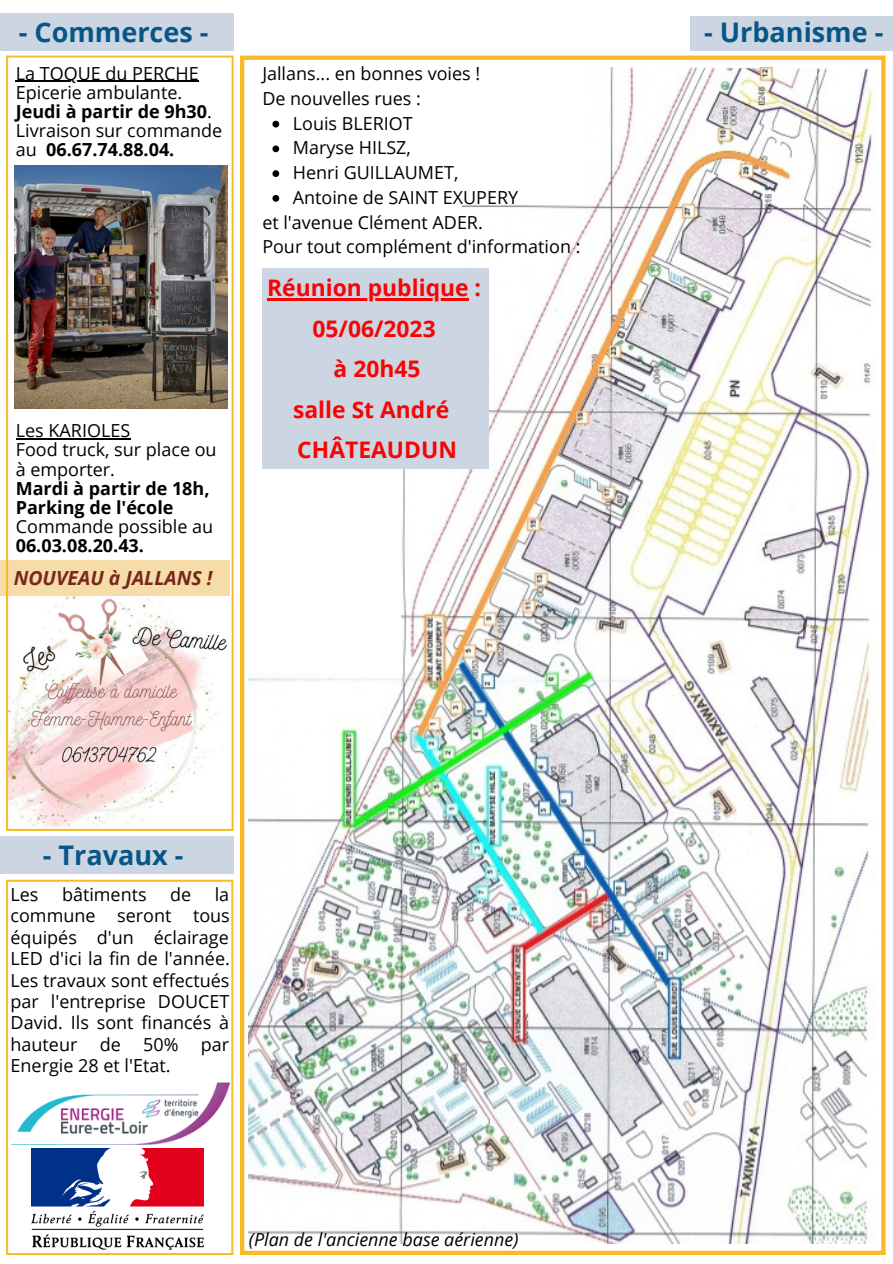
<style>
.page{position:relative;width:893px;height:1264px;background:#fff}
.page>*{position:absolute;margin:0;border:0;box-sizing:border-box;transform-origin:0 0}
.t1{font:700 27px "Open Sans";color:#065688}
.t2{font:700 22.8px "Open Sans";color:#f70404}
.t3{font:italic 700 19.5px "Open Sans";color:#77271d}
.t4{font:18px/21.3px "Open Sans";color:#000}
.t5{font:700 18px/19px "Open Sans";color:#000}
.t6{font:italic 18px "Open Sans";color:#000}
.s1{font-weight:400}
.s2{font-weight:700}
</style>
<div class="page">
<div style="left:690px;top:17px;width:202px;height:34px;background:#ccd6e2"></div>
<div style="left:0;top:13px;width:234px;height:37px;background:#ccd6e2"></div>
<div style="left:0;top:836px;width:234px;height:37px;background:#ccd6e2"></div>
<div style="left:0;top:560px;width:230px;height:35px;background:#f6dca6"></div>
<svg style="left:6px;top:879px;width:227px;height:375px"></svg>
<img style="left:32px;top:1148px;width:172px;height:101px">
<img style="left:11px;top:1082px;width:219px;height:61px">
<img style="left:6px;top:55px;width:227px;height:776px">
<img style="left:240px;top:55px;width:645px;height:1199px">
<p class="t1" style="left:19px;top:14px;width:191px">- Commerces -</p>
<p class="t1" style="left:704px;top:14px;width:180px">- Urbanisme -</p>
<p class="t4" style="left:16px;top:63px;width:184px;line-height:19px">La TOQUE du PERCHE<br>Epicerie ambulante.</p>
<p class="t5" style="left:16px;top:101px;width:208px">Jeudi à partir de 9h30<span class="s1">.<br>Livraison sur commande au</span> 06.67.74.88.04.</p>
<p class="t4" style="left:262px;top:63px;width:219px">Jallans... en bonnes voies !</p>
<p class="t4" style="left:262px;top:87px;width:160px">De nouvelles rues :</p>
<p class="t4" style="left:293px;top:112px;width:121px">Louis BLERIOT</p>
<p class="t4" style="left:293px;top:137px;width:119px">Maryse HILSZ,</p>
<p class="t4" style="left:293px;top:162px;width:167px">Henri GUILLAUMET,</p>
<p class="t4" style="left:293px;top:186px;width:227px">Antoine de SAINT EXUPERY</p>
<p class="t4" style="left:16px;top:419px;width:116px">Les KARIOLES</p>
<p class="t4" style="left:16px;top:439px;width:202px">Food truck, sur place ou</p>
<p class="t4" style="left:16px;top:458px;width:101px">à emporter.</p>
<p class="t5" style="left:16px;top:478px;width:195px">Mardi à partir de 18h,</p>
<p class="t5" style="left:16px;top:497px;width:159px">Parking de l'école</p>
<p class="t4" style="left:16px;top:516px;width:199px;line-height:19px">Commande possible au<br><span class="s2">06.03.08.20.43.</span></p>
<p class="t3" style="left:14px;top:564px;width:200px">NOUVEAU à JALLANS !</p>
<p class="t4" style="left:262px;top:211px;width:222px">et l'avenue Clément ADER.</p>
<p class="t4" style="left:262px;top:236px;width:319px">Pour tout complément d'information :</p>
<p class="t2" style="left:267px;top:272px;width:215px">Réunion publique :</p>
<p class="t2" style="left:312px;top:312px;width:125px">05/06/2023</p>
<p class="t2" style="left:333px;top:353px;width:88px">à 20h45</p>
<p class="t2" style="left:293px;top:393px;width:157px">salle St André</p>
<p class="t2" style="left:297px;top:434px;width:161px">CHÂTEAUDUN</p>
<p class="t1" style="left:43px;top:836px;width:142px">- Travaux -</p>
<p class="t4" style="left:11px;top:883px;width:30px">Les</p>
<p class="t4" style="left:62px;top:883px;width:86px">bâtiments</p>
<p class="t4" style="left:170px;top:883px;width:23px">de</p>
<p class="t4" style="left:11px;top:883px;width:221px;text-align:justify;text-indent:204px">la commune seront tous équipés d'un éclairage LED d'ici la fin de l'année.<br>Les travaux sont effectués par l'entreprise DOUCET David. Ils sont financés à hauteur de 50% par Energie 28 et l'Etat.</p>
<p class="t6" style="left:249px;top:1226px;width:271px">(Plan de l'ancienne base aérienne)</p>
</div>
